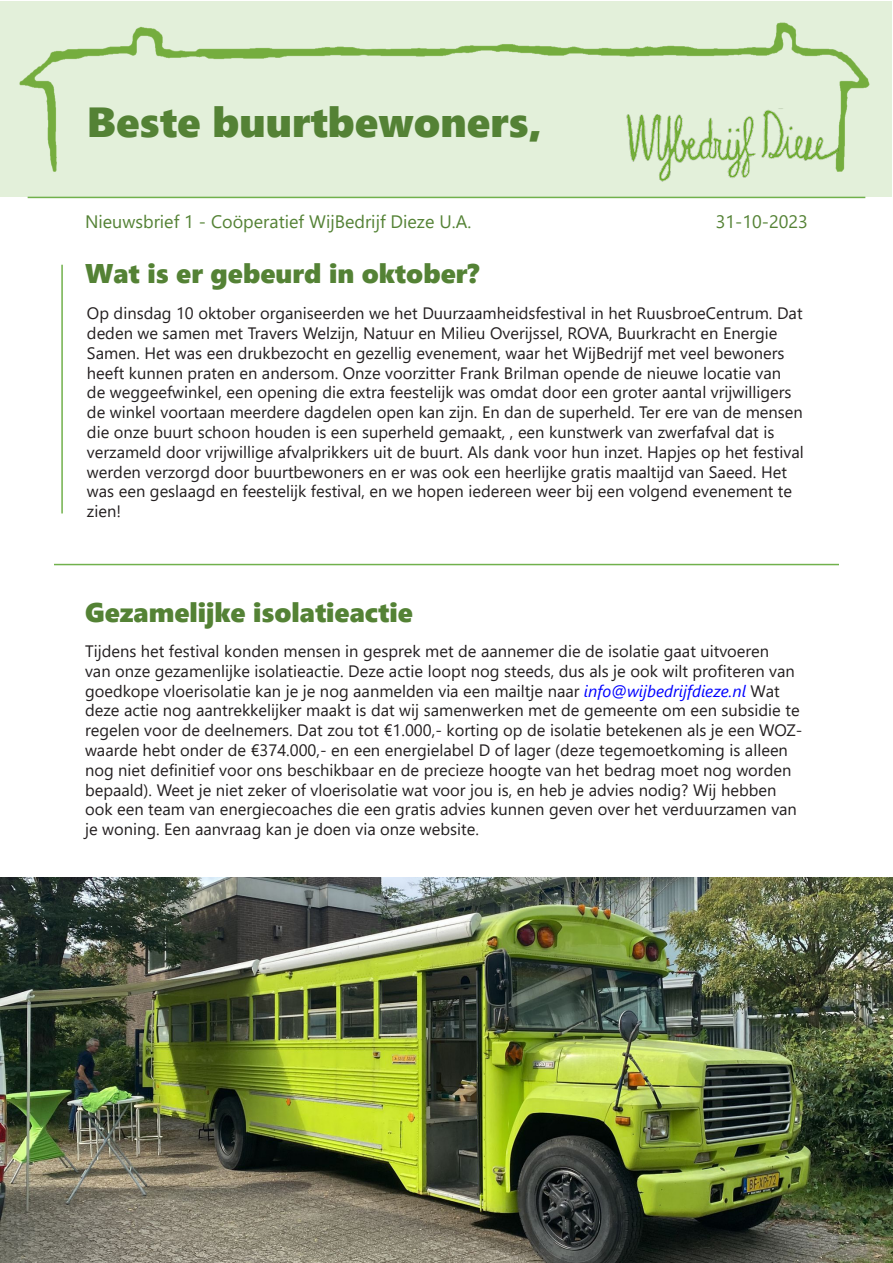
<style>
.page{position:relative;width:893px;height:1263px;background:#fff}
.page>*{position:absolute;margin:0;border:0;box-sizing:border-box;transform-origin:0 0}
.t1{font:42px "Segoe UI Black";color:#548235}
.t2{font:27px "Segoe UI Black";color:#548235}
.t3{font:18px "Segoe UI";color:#548235}
.t4{font:16.5px/19.8px "Segoe UI";color:#231f20}
.s1{font-style:italic;color:#00f}
</style>
<div class="page">
<div style="left:0;top:1px;width:892px;height:196px;background:#e3f0da"></div>
<hr style="left:28px;top:197px;width:837px;height:1px;background:#71b14c">
<img style="left:605px;top:102px;width:242px;height:85px">
<hr style="left:61px;top:265px;width:2px;height:248px;background:#71b14c">
<img style="left:0;top:877px;width:893px;height:386px">
<hr style="left:54px;top:564px;width:785px;height:1px;background:#71b14c">
<p class="t1" style="left:87px;top:92px;width:457px">Beste buurtbewoners,</p>
<p class="t3" style="left:85px;top:204px;width:388px">Nieuwsbrief 1 - Coöperatief WijBedrijf Dieze U.A.</p>
<p class="t3" style="left:716px;top:204px;width:94px">31-10-2023</p>
<p class="t2" style="left:85px;top:254px;width:395px">Wat is er gebeurd in oktober?</p>
<p class="t4" style="left:87px;top:302px;width:718px">Op dinsdag 10 oktober organiseerden we het Duurzaamheidsfestival in het RuusbroeCentrum. Dat deden we samen met Travers Welzijn, Natuur en Milieu Overijssel, ROVA, Buurkracht en Energie Samen. Het was een drukbezocht en gezellig evenement, waar het WijBedrijf met veel bewoners heeft kunnen praten en andersom. Onze voorzitter Frank Brilman opende de nieuwe locatie van<br>de weggeefwinkel, een opening die extra feestelijk was omdat door een groter aantal vrijwilligers de winkel voortaan meerdere dagdelen open kan zijn. En dan de superheld. Ter ere van de mensen die onze buurt schoon houden is een superheld gemaakt, , een kunstwerk van zwerfafval dat is verzameld door vrijwillige afvalprikkers uit de buurt. Als dank voor hun inzet. Hapjes op het festival werden verzorgd door buurtbewoners en er was ook een heerlijke gratis maaltijd van Saeed. Het was een geslaagd en feestelijk festival, en we hopen iedereen weer bij een volgend evenement te zien!</p>
<p class="t2" style="left:85px;top:593px;width:329px">Gezamelijke isolatieactie</p>
<p class="t4" style="left:85px;top:640px;width:719px">Tijdens het festival konden mensen in gesprek met de aannemer die de isolatie gaat uitvoeren<br>van onze gezamenlijke isolatieactie. Deze actie loopt nog steeds, dus als je ook wilt profiteren van goedkope vloerisolatie kan je je nog aanmelden via een mailtje naar <span class="s1">info@wijbedrijfdieze.nl</span> Wat deze actie nog aantrekkelijker maakt is dat wij samenwerken met de gemeente om een subsidie te regelen voor de deelnemers. Dat zou tot €1.000,- korting op de isolatie betekenen als je een WOZ&shy;waarde hebt onder de €374.000,- en een energielabel D of lager (deze tegemoetkoming is alleen nog niet definitief voor ons beschikbaar en de precieze hoogte van het bedrag moet nog worden bepaald). Weet je niet zeker of vloerisolatie wat voor jou is, en heb je advies nodig? Wij hebben ook een team van energiecoaches die een gratis advies kunnen geven over het verduurzamen van je woning. Een aanvraag kan je doen via onze website.</p>
</div>
